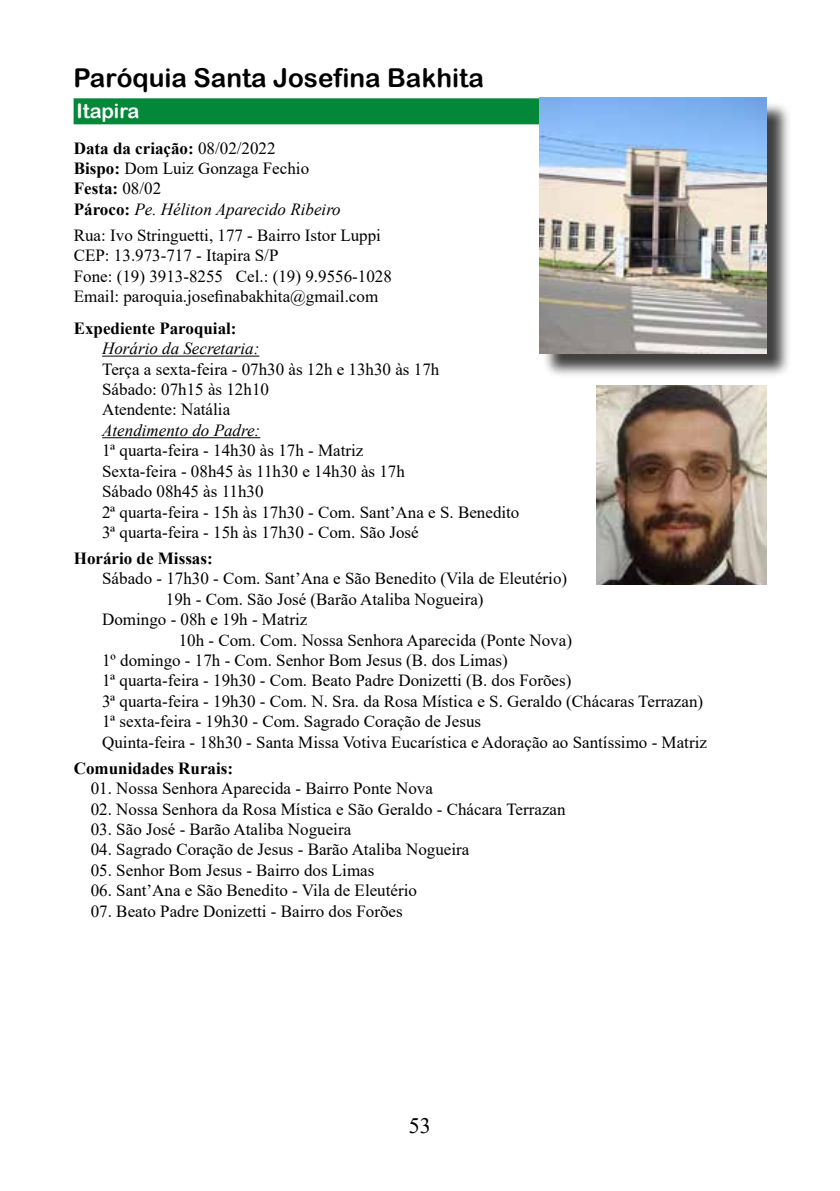
<style>
.page{position:relative;width:840px;height:1191px;background:#fff}
.page>*{position:absolute;margin:0;border:0;box-sizing:border-box;transform-origin:0 0}
.t1{font:26px "Arial Rounded MT Bold";color:#000}
.t2{font:22px "Times New Roman";color:#000}
.t3{font:20px "Arial Rounded MT Bold";color:#fff}
.t4{font:17px/20.4px "Times New Roman";color:#000}
.t5{font:700 17px "Times New Roman";color:#000}
.t6{font:italic 17px "Times New Roman";color:#000}
.s1{font-weight:700}
.s2{font-style:italic}
</style>
<div class="page">
<div style="left:74px;top:98px;width:691px;height:26px;background:#038738"></div>
<hr style="left:102px;top:356px;width:157px;height:1px;background:#000">
<hr style="left:102px;top:437px;width:158px;height:1px;background:#000">
<div style="left:542px;top:101px;width:248px;height:277px;background:#000;opacity:.75"></div>
<img style="left:539px;top:98px;width:227px;height:255px">
<img style="left:596px;top:386px;width:169px;height:198px">
<h1 class="t1" style="left:74px;top:62px;width:411px">Paróquia Santa Josefina Bakhita</h1>
<p class="t3" style="left:76px;top:99px;width:65px">Itapira</p>
<p class="t4" style="left:74px;top:137px;width:268px"><span class="s1">Data da criação:</span> 08/02/2022<br><span class="s1">Bispo:</span> Dom Luiz Gonzaga Fechio<br><span class="s1">Festa:</span> 08/02<br><span class="s1">Pároco:</span> <span class="s2">Pe. Héliton Aparecido Ribeiro</span></p>
<p class="t4" style="left:74px;top:224px;width:319px">Rua: Ivo Stringuetti, 177 - Bairro Istor Luppi CEP: 13.973-717 - Itapira S/P<br>Fone: (19) 3913-8255 Cel.: (19) 9.9556-1028<br>Email: paroquia.josefinabakhita@gmail.com</p>
<p class="t5" style="left:74px;top:316px;width:164px">Expediente Paroquial:</p>
<p class="t6" style="left:102px;top:337px;width:159px">Horário da Secretaria:</p>
<p class="t4" style="left:102px;top:358px;width:338px">Terça a sexta-feira - 07h30 às 12h e 13h30 às 17h<br>Sábado: 07h15 às 12h10<br>Atendente: Natália</p>
<p class="t6" style="left:102px;top:418px;width:159px">Atendimento do Padre:</p>
<p class="t4" style="left:102px;top:440px;width:418px">1ª quarta-feira - 14h30 às 17h - Matriz<br>Sexta-feira - 08h45 às 11h30 e 14h30 às 17h<br>Sábado 08h45 às 11h30<br>2ª quarta-feira - 15h às 17h30 - Com. Sant’Ana e S. Benedito 3ª quarta-feira - 15h às 17h30 - Com. São José</p>
<p class="t5" style="left:74px;top:546px;width:140px">Horário de Missas:</p>
<p class="t4" style="left:102px;top:568px;width:466px">Sábado - 17h30 - Com. Sant’Ana e São Benedito (Vila de Eleutério)</p>
<p class="t4" style="left:166px;top:588px;width:319px">19h - Com. São José (Barão Ataliba Nogueira)</p>
<p class="t4" style="left:102px;top:609px;width:206px">Domingo - 08h e 19h - Matriz</p>
<p class="t4" style="left:179px;top:629px;width:394px">10h - Com. Com. Nossa Senhora Aparecida (Ponte Nova)</p>
<p class="t4" style="left:102px;top:649px;width:407px">1º domingo - 17h - Com. Senhor Bom Jesus (B. dos Limas)</p>
<p class="t4" style="left:102px;top:670px;width:470px">1ª quarta-feira - 19h30 - Com. Beato Padre Donizetti (B. dos Forões)</p>
<p class="t4" style="left:102px;top:690px;width:602px">3ª quarta-feira - 19h30 - Com. N. Sra. da Rosa Mística e S. Geraldo (Chácaras Terrazan)</p>
<p class="t4" style="left:102px;top:711px;width:380px">1ª sexta-feira - 19h30 - Com. Sagrado Coração de Jesus</p>
<p class="t4" style="left:102px;top:731px;width:606px">Quinta-feira - 18h30 - Santa Missa Votiva Eucarística e Adoração ao Santíssimo - Matriz</p>
<p class="t5" style="left:74px;top:755px;width:161px">Comunidades Rurais:</p>
<p class="t4" style="left:91px;top:777px;width:343px">01. Nossa Senhora Aparecida - Bairro Ponte Nova</p>
<p class="t4" style="left:91px;top:798px;width:476px">02. Nossa Senhora da Rosa Mística e São Geraldo - Chácara Terrazan</p>
<p class="t4" style="left:91px;top:818px;width:262px">03. São José - Barão Ataliba Nogueira</p>
<p class="t4" style="left:91px;top:839px;width:380px">04. Sagrado Coração de Jesus - Barão Ataliba Nogueira</p>
<p class="t4" style="left:91px;top:859px;width:285px">05. Senhor Bom Jesus - Bairro dos Limas</p>
<p class="t4" style="left:91px;top:879px;width:327px">06. Sant’Ana e São Benedito - Vila de Eleutério</p>
<p class="t4" style="left:91px;top:900px;width:313px">07. Beato Padre Donizetti - Bairro dos Forões</p>
<p class="t2" style="left:409px;top:1109px;width:23px">53</p>
</div>
